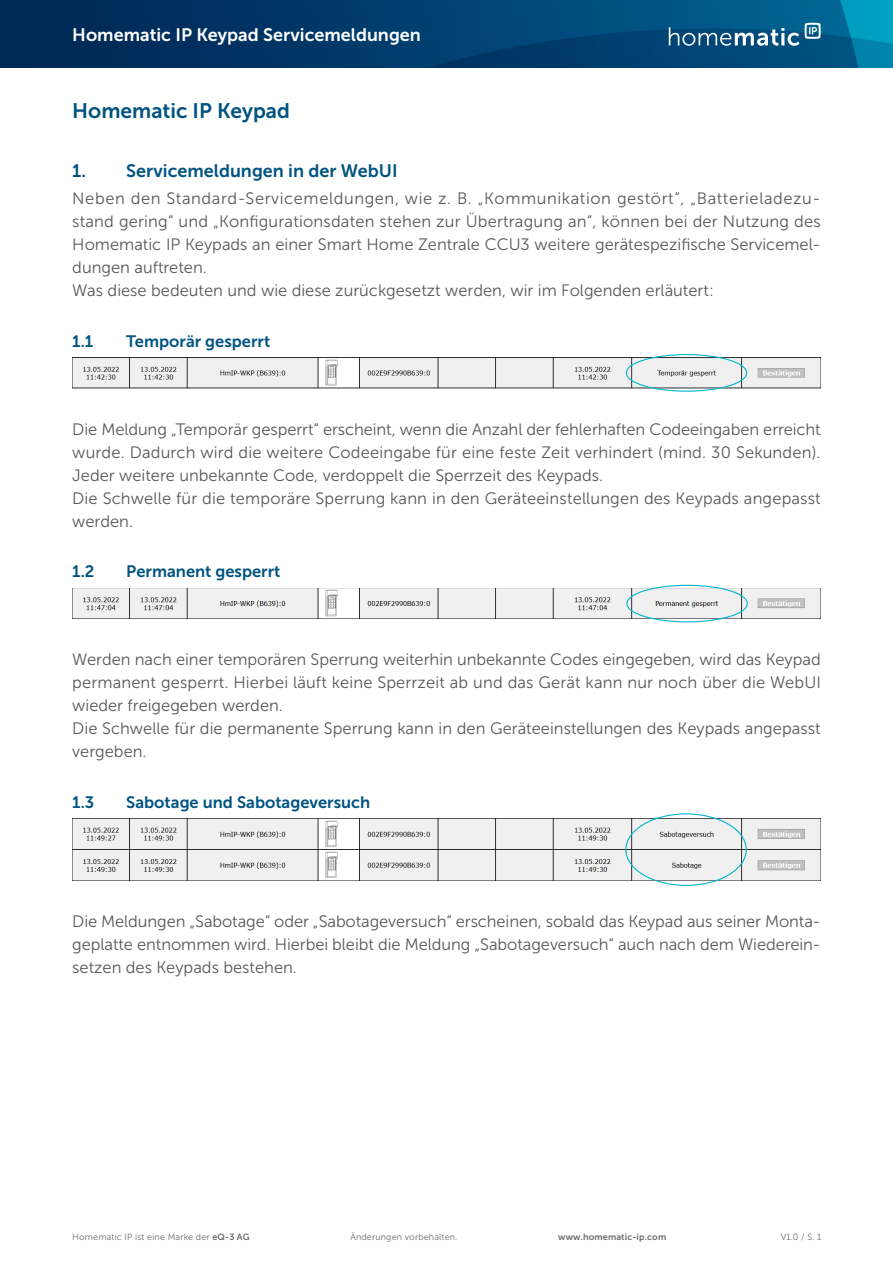
<style>
.page{position:relative;width:893px;height:1263px;background:#fff}
.page>*{position:absolute;margin:0;border:0;box-sizing:border-box;transform-origin:0 0}
.ÜTitel{font:21px "Museo Sans 700";color:#005381}
.ÜTitel-2{font:18px "Museo Sans 700";color:#fff}
.t1{font:18px "Museo Sans 700";color:#005381}
.Fließtext{font:16.5px/23.1px "Museo Sans 300";color:#57585a;text-align:justify}
.t2{font:16.5px "Museo Sans 700";color:#005381}
.t3{font:9px "Museo Sans 300";letter-spacing:.015em;color:#6c6d70}
.t4{font:9px "Museo Sans 700";letter-spacing:.015em;color:#6c6d70}
.s1{font-family:"Museo Sans 700"}
</style>
<div class="page">
<img style="left:72px;top:358px;width:749px;height:30px">
<img style="left:72px;top:588px;width:749px;height:31px">
<img style="left:72px;top:819px;width:749px;height:61px">
<img style="left:0;top:0;width:893px;height:67px">
<svg style="left:669px;top:27px;width:130px;height:19px"></svg>
<svg style="left:805px;top:23px;width:16px;height:16px"></svg>
<div style="left:626px;top:354px;width:121px;height:38px;border:1px solid #00b7ce;border-radius:50%"></div>
<div style="left:626px;top:585px;width:122px;height:37px;border:1px solid #00b7ce;border-radius:50%"></div>
<p class="ÜTitel-2" style="left:72px;top:25px;width:350px">Homematic IP Keypad Servicemeldungen</p>
<p class="ÜTitel" style="left:72px;top:99px;width:219px">Homematic IP Keypad</p>
<p class="t1" style="left:72px;top:160px;width:327px">1. Servicemeldungen in der WebUI</p>
<p class="Fließtext" style="left:72px;top:187px;width:750px">Neben den Standard-Servicemeldungen, wie z. B. „Kommunikation gestört“, „Batterieladezu&shy;stand gering“ und „Konfigurationsdaten stehen zur Übertragung an“, können bei der Nutzung des Homematic IP Keypads an einer Smart Home Zentrale CCU3 weitere gerätespezifische Servicemel&shy;dungen auftreten.</p>
<p class="Fließtext" style="left:72px;top:279px;width:643px">Was diese bedeuten und wie diese zurückgesetzt werden, wir im Folgenden erläutert:</p>
<p class="t2" style="left:72px;top:332px;width:23px">1.1</p>
<p class="t2" style="left:126px;top:332px;width:145px">Temporär gesperrt</p>
<p class="Fließtext" style="left:72px;top:417px;width:750px">Die Meldung „Temporär gesperrt“ erscheint, wenn die Anzahl der fehlerhaften Codeeingaben erreicht wurde. Dadurch wird die weitere Codeeingabe für eine feste Zeit verhindert (mind. 30 Sekunden).<br>Jeder weitere unbekannte Code, verdoppelt die Sperrzeit des Keypads.</p>
<p class="Fließtext" style="left:72px;top:487px;width:750px">Die Schwelle für die temporäre Sperrung kann in den Geräteeinstellungen des Keypads angepasst werden.</p>
<p class="t2" style="left:72px;top:562px;width:24px">1.2</p>
<p class="t2" style="left:126px;top:562px;width:156px">Permanent gesperrt</p>
<p class="Fließtext" style="left:72px;top:648px;width:750px">Werden nach einer temporären Sperrung weiterhin unbekannte Codes eingegeben, wird das Keypad permanent gesperrt. Hierbei läuft keine Sperrzeit ab und das Gerät kann nur noch über die WebUI wieder freigegeben werden.</p>
<p class="Fließtext" style="left:72px;top:717px;width:750px">Die Schwelle für die permanente Sperrung kann in den Geräteeinstellungen des Keypads angepasst vergeben.</p>
<p class="t2" style="left:72px;top:793px;width:24px">1.3</p>
<p class="t2" style="left:126px;top:793px;width:246px">Sabotage und Sabotageversuch</p>
<p class="Fließtext" style="left:72px;top:909px;width:750px">Die Meldungen „Sabotage“ oder „Sabotageversuch“ erscheinen, sobald das Keypad aus seiner Monta&shy;geplatte entnommen wird. Hierbei bleibt die Meldung „Sabotageversuch“ auch nach dem Wiederein&shy;setzen des Keypads bestehen.</p>
<p class="t3" style="left:72px;top:1231px;width:179px">Homematic IP ist eine Marke der <span class="s1">eQ-3 AG</span></p>
<p class="t3" style="left:350px;top:1231px;width:109px">Änderungen vorbehalten.</p>
<p class="t4" style="left:558px;top:1231px;width:109px">www.homematic-ip.com</p>
<p class="t3" style="left:781px;top:1231px;width:42px">V1.0 / S. 1</p>
</div>
